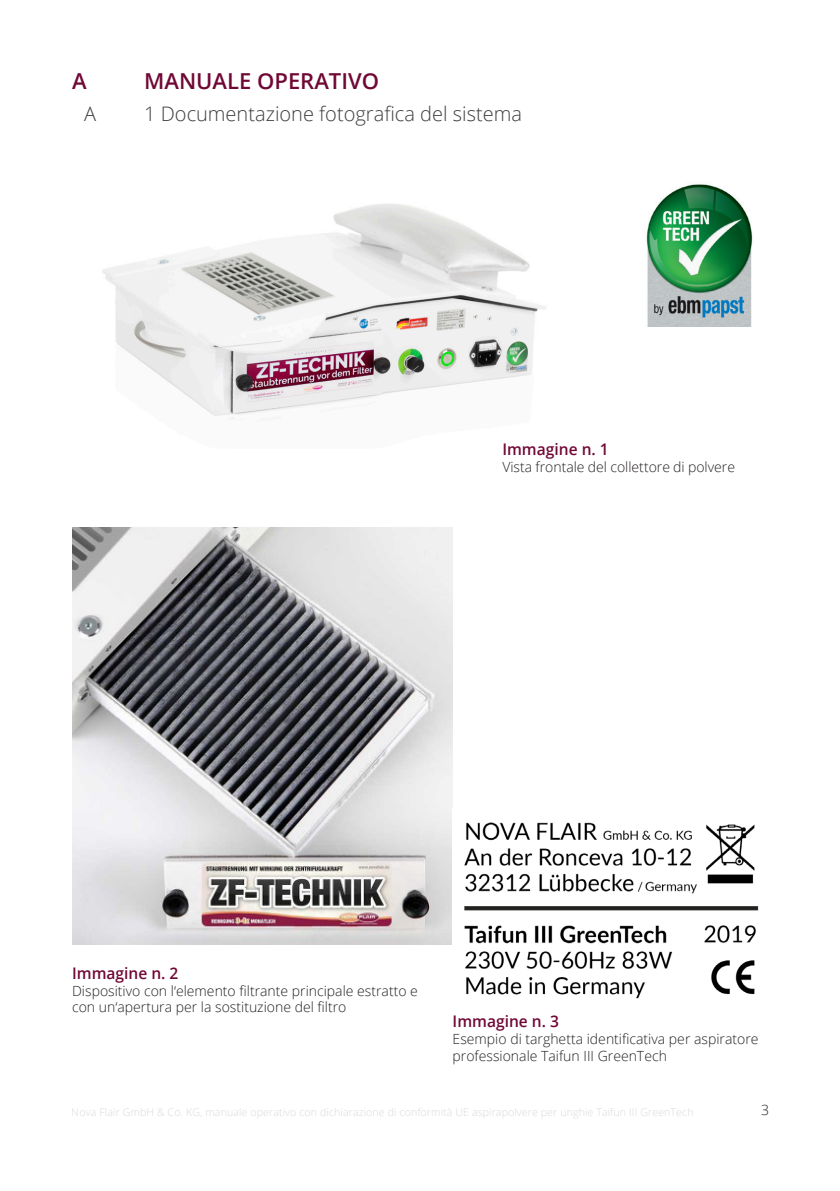
<style>
.page{position:relative;width:840px;height:1191px;background:#fff}
.page>*{position:absolute;margin:0;border:0;box-sizing:border-box;transform-origin:0 0}
.t1{font:600 22px "Open Sans";color:#700835}
.t2{font:300 20px "Open Sans";color:#3e3e3f}
.t3{font:600 16px "Open Sans";color:#700835}
.t4{font:300 14px/16.8px "Open Sans";color:#231f20}
</style>
<div class="page">
<img style="left:72px;top:527px;width:380px;height:417px">
<img style="left:646px;top:184px;width:107px;height:142px">
<img style="left:464px;top:822px;width:295px;height:177px">
<img style="left:102px;top:204px;width:444px;height:215px">
<p class="t1" style="left:72px;top:66px;width:16px">A</p>
<p class="t1" style="left:144px;top:66px;width:236px">MANUALE OPERATIVO</p>
<p class="t2" style="left:84px;top:100px;width:13px">A</p>
<p class="t2" style="left:144px;top:100px;width:379px">1 Documentazione fotografica del sistema</p>
<p class="t3" style="left:502px;top:438px;width:108px">Immagine n. 1</p>
<p class="t4" style="left:502px;top:458px;width:234px">Vista frontale del collettore di polvere</p>
<p class="t3" style="left:72px;top:962px;width:108px">Immagine n. 2</p>
<p class="t4" style="left:72px;top:981px;width:347px">Dispositivo con l‘elemento filtrante principale estratto e con un‘apertura per la sostituzione del filtro</p>
<p class="t3" style="left:452px;top:1010px;width:108px">Immagine n. 3</p>
<p class="t4" style="left:452px;top:1030px;width:307px">Esempio di targhetta identificativa per aspiratore professionale Taifun III GreenTech</p>
<p class="t4" style="left:760px;top:1100px;width:9px">3</p>
</div>
